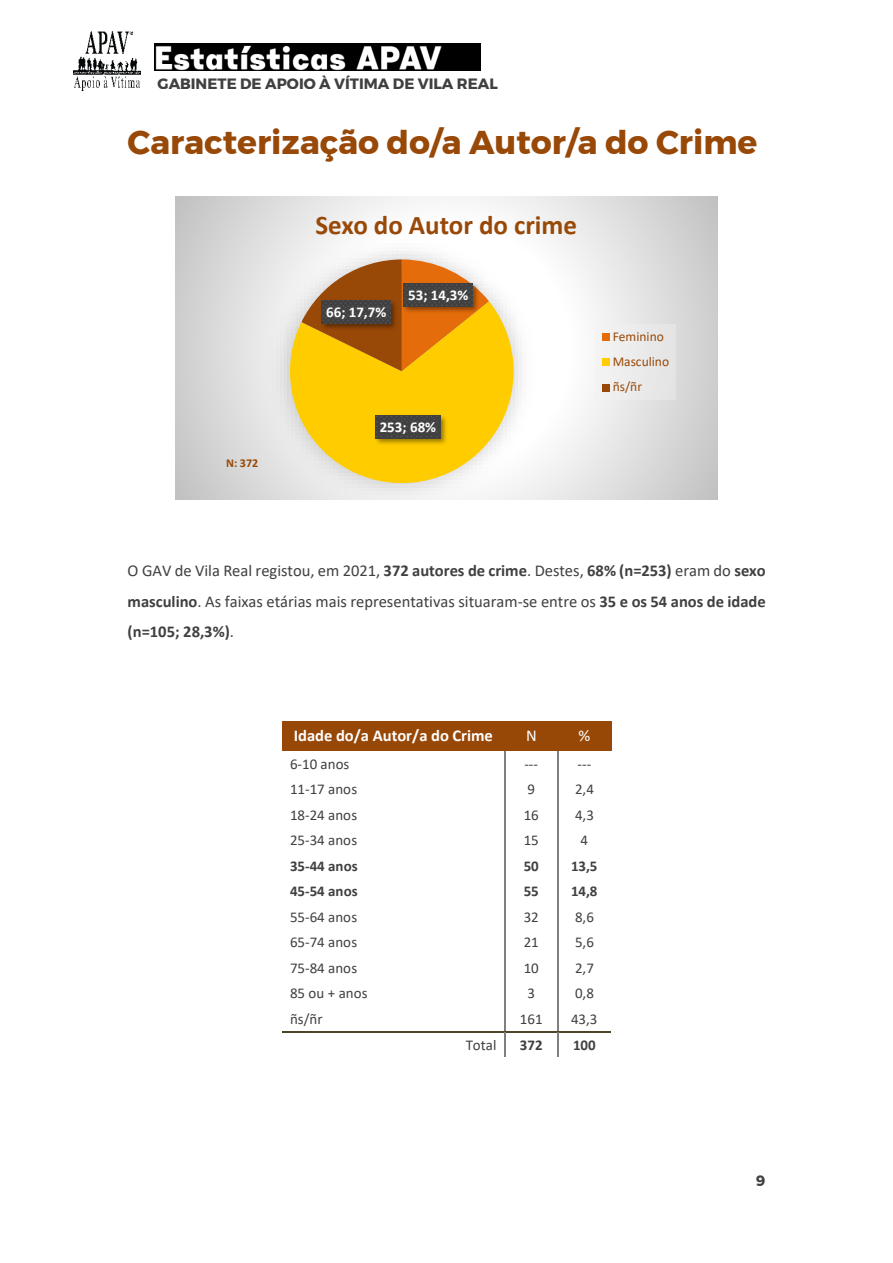
<style>
.page{position:relative;width:893px;height:1263px;background:#fff}
.page>*{position:absolute;margin:0;border:0;box-sizing:border-box;transform-origin:0 0}
.t1{font:700 33px "Montserrat";color:#984807}
.t2{font:700 27px "Calibri";color:#984807}
.t3{font:16.5px/30.3px "Calibri";color:#404040;text-align:justify}
.t4{font:700 16.5px "Calibri";color:#fff}
.t5{font:16.5px "Calibri";color:#fff}
.t6{font:15px "Calibri";letter-spacing:.005em;color:#404040}
.t7{font:700 15px "Calibri";color:#404040}
.t8{font:700 15px "Montserrat";color:#404040}
.t9{font:700 15px "Calibri";color:#fff}
.t10{font:13.5px/25.3px "Calibri";letter-spacing:-.005em;color:#984807}
.t11{font:700 12px "Calibri";color:#984807}
.s1{font-weight:700}
</style>
<div class="page">
<img style="left:74px;top:32px;width:66px;height:59px">
<img style="left:155px;top:44px;width:326px;height:26px">
<div style="left:282px;top:721px;width:223px;height:30px;background:#984806"></div>
<div style="left:505px;top:721px;width:53px;height:30px;background:#984806"></div>
<div style="left:558px;top:721px;width:53px;height:30px;background:#984806"></div>
<hr style="left:504px;top:751px;width:2px;height:25px;background:#7f7f7f">
<hr style="left:557px;top:751px;width:2px;height:25px;background:#7f7f7f">
<hr style="left:504px;top:776px;width:2px;height:26px;background:#7f7f7f">
<hr style="left:557px;top:776px;width:2px;height:26px;background:#7f7f7f">
<hr style="left:504px;top:802px;width:2px;height:25px;background:#7f7f7f">
<hr style="left:557px;top:802px;width:2px;height:25px;background:#7f7f7f">
<hr style="left:504px;top:827px;width:2px;height:26px;background:#7f7f7f">
<hr style="left:557px;top:827px;width:2px;height:26px;background:#7f7f7f">
<hr style="left:504px;top:853px;width:2px;height:25px;background:#7f7f7f">
<hr style="left:557px;top:853px;width:2px;height:25px;background:#7f7f7f">
<hr style="left:504px;top:878px;width:2px;height:26px;background:#7f7f7f">
<hr style="left:557px;top:878px;width:2px;height:26px;background:#7f7f7f">
<hr style="left:504px;top:904px;width:2px;height:25px;background:#7f7f7f">
<hr style="left:557px;top:904px;width:2px;height:25px;background:#7f7f7f">
<hr style="left:504px;top:929px;width:2px;height:26px;background:#7f7f7f">
<hr style="left:557px;top:929px;width:2px;height:26px;background:#7f7f7f">
<hr style="left:504px;top:955px;width:2px;height:25px;background:#7f7f7f">
<hr style="left:557px;top:955px;width:2px;height:25px;background:#7f7f7f">
<hr style="left:504px;top:980px;width:2px;height:26px;background:#7f7f7f">
<hr style="left:557px;top:980px;width:2px;height:26px;background:#7f7f7f">
<hr style="left:504px;top:1006px;width:2px;height:25px;background:#7f7f7f">
<hr style="left:557px;top:1006px;width:2px;height:25px;background:#7f7f7f">
<hr style="left:282px;top:1031px;width:222px;height:2px;background:#4a442a">
<hr style="left:506px;top:1031px;width:51px;height:2px;background:#4a442a">
<hr style="left:559px;top:1031px;width:52px;height:2px;background:#4a442a">
<hr style="left:504px;top:1033px;width:2px;height:24px;background:#7f7f7f">
<hr style="left:557px;top:1033px;width:2px;height:24px;background:#7f7f7f">
<svg style="left:175px;top:197px;width:543px;height:302px"></svg>
<img style="left:431px;top:228px;width:87px;height:41px">
<img style="left:258px;top:269px;width:286px;height:230px">
<img style="left:270px;top:228px;width:161px;height:173px">
<svg style="left:282px;top:301px;width:246px;height:196px;fill:#fc0"></svg>
<svg style="left:301px;top:259px;width:188px;height:112px;background:#db9d32"></svg>
<img style="left:400px;top:281px;width:82px;height:35px">
<svg style="left:404px;top:284px;width:69px;height:23px;background:#434343"></svg>
<img style="left:372px;top:412px;width:78px;height:35px">
<svg style="left:375px;top:415px;width:66px;height:23px;background:#424242"></svg>
<img style="left:319px;top:297px;width:81px;height:35px">
<svg style="left:322px;top:300px;width:69px;height:23px;background:#434343"></svg>
<div style="left:595px;top:324px;width:80px;height:76px;background:#ebebeb"></div>
<div style="left:602px;top:333px;width:7px;height:8px;background:#e46c0a"></div>
<div style="left:602px;top:359px;width:7px;height:7px;background:#fc0"></div>
<div style="left:602px;top:384px;width:7px;height:7px;background:#984807"></div>
<p class="t8" style="left:158px;top:74px;width:342px">GABINETE DE APOIO À VÍTIMA DE VILA REAL</p>
<h1 class="t1" style="left:128px;top:123px;width:631px">Caracterização do/a Autor/a do Crime</h1>
<h2 class="t2" style="left:315px;top:213px;width:263px">Sexo do Autor do crime</h2>
<p class="t11" style="left:226px;top:458px;width:34px">N: 372</p>
<p class="t9" style="left:326px;top:306px;width:62px">66; 17,7%</p>
<p class="t9" style="left:408px;top:289px;width:62px">53; 14,3%</p>
<p class="t9" style="left:380px;top:421px;width:58px">253; 68%</p>
<p class="t10" style="left:613px;top:325px;width:58px">Feminino<br>Masculino ñs/ñr</p>
<p class="t3" style="left:128px;top:557px;width:640px">O GAV de Vila Real registou, em 2021, <span class="s1">372 autores de crime</span>. Destes, <span class="s1">68% (n=253)</span> eram do <span class="s1">sexo masculino</span>. As faixas etárias mais representativas situaram-se entre os <span class="s1">35 e os 54 anos de idade (n=105; 28,3%)</span>.</p>
<p class="t4" style="left:294px;top:729px;width:201px">Idade do/a Autor/a do Crime</p>
<p class="t5" style="left:526px;top:729px;width:12px">N</p>
<p class="t5" style="left:578px;top:729px;width:13px">%</p>
<p class="t6" style="left:290px;top:757px;width:61px">6-10 anos</p>
<p class="t6" style="left:524px;top:757px;width:15px">---</p>
<p class="t6" style="left:578px;top:757px;width:15px">---</p>
<p class="t6" style="left:290px;top:783px;width:69px">11-17 anos</p>
<p class="t6" style="left:528px;top:783px;width:9px">9</p>
<p class="t6" style="left:575px;top:783px;width:20px">2,4</p>
<p class="t6" style="left:290px;top:808px;width:69px">18-24 anos</p>
<p class="t6" style="left:524px;top:808px;width:17px">16</p>
<p class="t6" style="left:575px;top:808px;width:20px">4,3</p>
<p class="t6" style="left:290px;top:834px;width:69px">25-34 anos</p>
<p class="t6" style="left:524px;top:834px;width:17px">15</p>
<p class="t6" style="left:581px;top:834px;width:9px">4</p>
<p class="t7" style="left:290px;top:860px;width:69px">35-44 anos</p>
<p class="t7" style="left:524px;top:860px;width:17px">50</p>
<p class="t7" style="left:571px;top:860px;width:28px">13,5</p>
<p class="t7" style="left:290px;top:885px;width:69px">45-54 anos</p>
<p class="t7" style="left:524px;top:885px;width:17px">55</p>
<p class="t7" style="left:571px;top:885px;width:28px">14,8</p>
<p class="t6" style="left:290px;top:910px;width:69px">55-64 anos</p>
<p class="t6" style="left:524px;top:910px;width:17px">32</p>
<p class="t6" style="left:575px;top:910px;width:20px">8,6</p>
<p class="t6" style="left:290px;top:936px;width:69px">65-74 anos</p>
<p class="t6" style="left:524px;top:936px;width:17px">21</p>
<p class="t6" style="left:575px;top:936px;width:20px">5,6</p>
<p class="t6" style="left:290px;top:961px;width:69px">75-84 anos</p>
<p class="t6" style="left:524px;top:961px;width:17px">10</p>
<p class="t6" style="left:575px;top:961px;width:20px">2,7</p>
<p class="t6" style="left:290px;top:987px;width:79px">85 ou + anos</p>
<p class="t6" style="left:528px;top:987px;width:9px">3</p>
<p class="t6" style="left:575px;top:987px;width:20px">0,8</p>
<p class="t6" style="left:290px;top:1013px;width:34px">ñs/ñr</p>
<p class="t6" style="left:520px;top:1013px;width:24px">161</p>
<p class="t6" style="left:571px;top:1013px;width:28px">43,3</p>
<p class="t6" style="left:466px;top:1039px;width:32px">Total</p>
<p class="t7" style="left:520px;top:1039px;width:24px">372</p>
<p class="t7" style="left:573px;top:1039px;width:24px">100</p>
<p class="t8" style="left:756px;top:1171px;width:11px">9</p>
</div>
